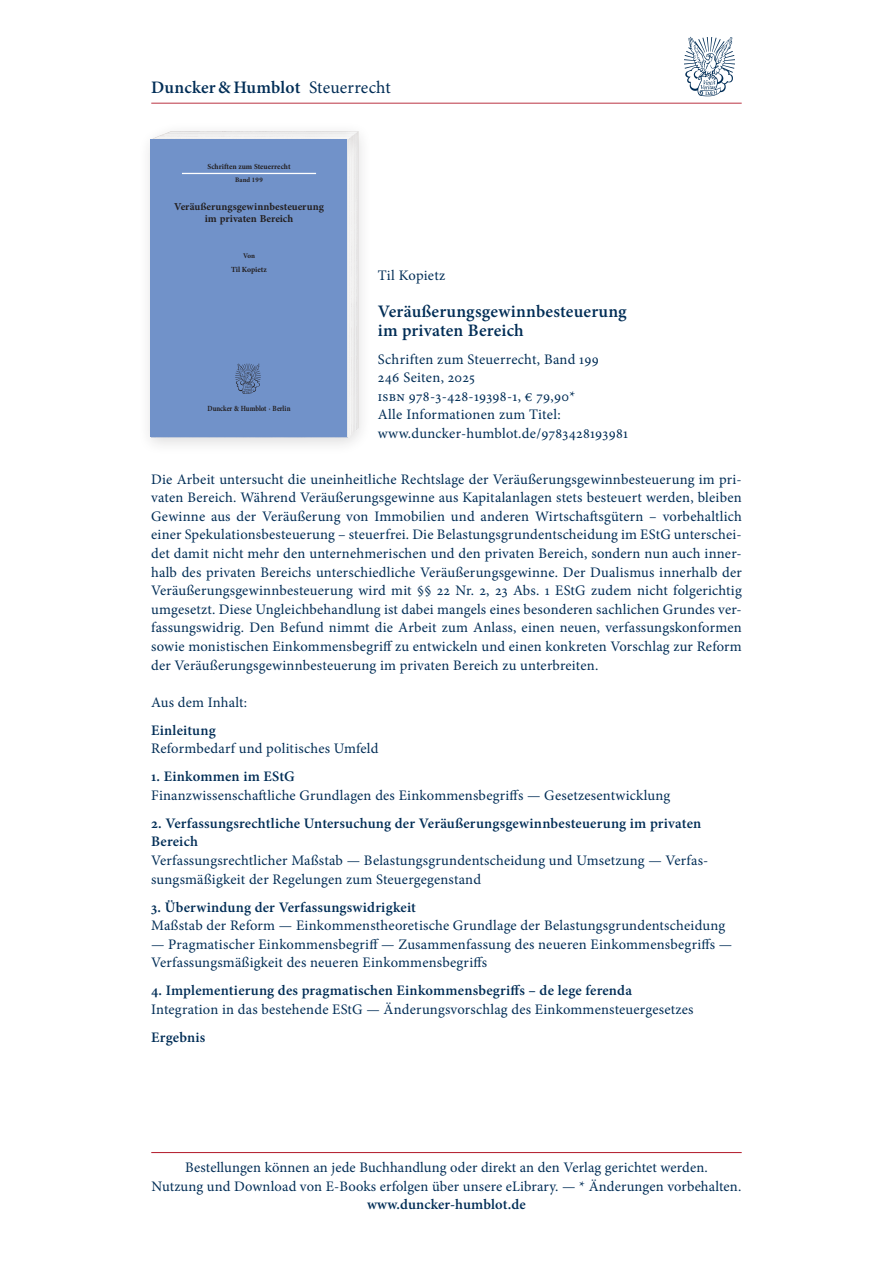
<style>
.page{position:relative;width:893px;height:1263px;background:#fff}
.page>*{position:absolute;margin:0;border:0;box-sizing:border-box;transform-origin:0 0}
.t1{font:600 17.55px/18.6px "Minion Pro";letter-spacing:.01em;color:#002d56}
.t2{font:14.55px/18.6px "Minion Pro";letter-spacing:.015em;color:#002d56}
.t3{font:600 14.55px/18.6px "Minion Pro";letter-spacing:.015em;color:#002d56}
.t4{font:700 10.5px/12.1px "Minion Pro";color:#231f20;text-align:center}
.t5{font:700 7.95px "Minion Pro";letter-spacing:-.005em;color:#231f20;scale:.86 1}
.t6{font:700 7.8px "Minion Pro";letter-spacing:-.005em;color:#231f20}
.t7{font:700 7.65px "Minion Pro";letter-spacing:.005em;color:#231f20}
.t8{font:700 7.05px "Minion Pro";color:#231f20}
.t9{font:700 6.9px "Minion Pro";letter-spacing:.005em;color:#231f20}
.s1{font-weight:400}
</style>
<div class="page">
<img style="left:148px;top:131px;width:214px;height:314px">
<div style="left:151px;top:139px;width:196px;height:298px;background:#7192c9"></div>
<hr style="left:182px;top:173px;width:134px;height:1px;background:#fff">
<img style="left:235px;top:363px;width:26px;height:31px">
<hr style="left:151px;top:102px;width:591px;height:2px;background:#b72837">
<hr style="left:151px;top:1152px;width:591px;height:1px;background:#b72837">
<img style="left:685px;top:36px;width:49px;height:61px">
<p class="t1" style="left:151px;top:78px;width:241px">Duncker &amp;Humblot <span class="s1">Steuerrecht</span></p>
<p class="t7" style="left:207px;top:161px;width:85px">Schriften zum Steuerrecht</p>
<p class="t9" style="left:235px;top:175px;width:29px">Band 199</p>
<p class="t4" style="left:174px;top:200px;width:151px">Veräußerungsgewinnbesteuerung im privaten Bereich</p>
<p class="t8" style="left:243px;top:251px;width:13px">Von</p>
<p class="t6" style="left:231px;top:264px;width:37px">Til Kopietz</p>
<p class="t5" style="left:208px;top:403px;width:98px">Duncker &amp; Humblot · Berlin</p>
<p class="t2" style="left:378px;top:266px;width:69px">Til Kopietz</p>
<p class="t1" style="left:378px;top:302px;width:250px">Veräußerungsgewinnbesteuerung im privaten Bereich</p>
<p class="t2" style="left:378px;top:350px;width:252px">Schriften zum Steuerrecht, Band 199<br>246 Seiten, 2025<br>isbn 978-3-428-19398-1, € 79,90*<br>Alle Informationen zum Titel: www.duncker-humblot.de/9783428193981</p>
<p class="t2" style="left:151px;top:470px;width:592px;text-align:justify">Die Arbeit untersucht die uneinheitliche Rechtslage der Veräußerungsgewinnbesteuerung im pri&shy;vaten Bereich. Während Veräußerungsgewinne aus Kapitalanlagen stets besteuert werden, bleiben Gewinne aus der Veräußerung von Immobilien und anderen Wirtschaftsgütern – vorbehaltlich einer Spekulationsbesteuerung – steuerfrei. Die Belastungsgrundentscheidung im EStG unterschei&shy;det damit nicht mehr den unternehmerischen und den privaten Bereich, sondern nun auch inner&shy;halb des privaten Bereichs unterschiedliche Veräußerungsgewinne. Der Dualismus innerhalb der Veräußerungsgewinnbesteuerung wird mit §§ 22 Nr. 2, 23 Abs. 1 EStG zudem nicht folgerichtig umgesetzt. Diese Ungleichbehandlung ist dabei mangels eines besonderen sachlichen Grundes ver&shy;fassungswidrig. Den Befund nimmt die Arbeit zum Anlass, einen neuen, verfassungskonformen sowie monistischen Einkommensbegriff zu entwickeln und einen konkreten Vorschlag zur Reform der Veräußerungsgewinnbesteuerung im privaten Bereich zu unterbreiten.</p>
<p class="t2" style="left:151px;top:693px;width:98px">Aus dem Inhalt:</p>
<p class="t3" style="left:151px;top:721px;width:66px">Einleitung</p>
<p class="t2" style="left:151px;top:739px;width:229px">Reformbedarf und politisches Umfeld</p>
<p class="t3" style="left:151px;top:767px;width:145px">1. Einkommen im EStG</p>
<p class="t2" style="left:151px;top:786px;width:521px">Finanzwissenschaftliche Grundlagen des Einkommensbegriffs — Gesetzesentwicklung</p>
<p class="t3" style="left:151px;top:814px;width:552px">2. Verfassungsrechtliche Untersuchung der Veräußerungsgewinnbesteuerung im privaten<br>Bereich</p>
<p class="t2" style="left:151px;top:851px;width:559px">Verfassungsrechtlicher Maßstab — Belastungsgrundentscheidung und Umsetzung — Verfas&shy;sungsmäßigkeit der Regelungen zum Steuergegenstand</p>
<p class="t3" style="left:151px;top:897px;width:266px">3. Überwindung der Verfassungswidrigkeit</p>
<p class="t2" style="left:151px;top:916px;width:576px">Maßstab der Reform — Einkommenstheoretische Grundlage der Belastungsgrundentscheidung</p>
<p class="t2" style="left:151px;top:935px;width:583px">— Pragmatischer Einkommensbegriff — Zusammenfassung des neueren Einkommensbegriffs —<br>Verfassungsmäßigkeit des neueren Einkommensbegriffs</p>
<p class="t3" style="left:151px;top:981px;width:482px">4. Implementierung des pragmatischen Einkommensbegriffs – de lege ferenda</p>
<p class="t2" style="left:151px;top:1000px;width:544px">Integration in das bestehende EStG — Änderungsvorschlag des Einkommensteuergesetzes</p>
<p class="t3" style="left:151px;top:1028px;width:56px">Ergebnis</p>
<p class="t2" style="left:152px;top:1158px;width:591px;text-align:center">Bestellungen können an jede Buchhandlung oder direkt an den Verlag gerichtet werden.<br>Nutzung und Download von E-Books erfolgen über unsere eLibrary. — * Änderungen vorbehalten.</p>
<p class="t3" style="left:367px;top:1195px;width:160px">www.duncker-humblot.de</p>
</div>
